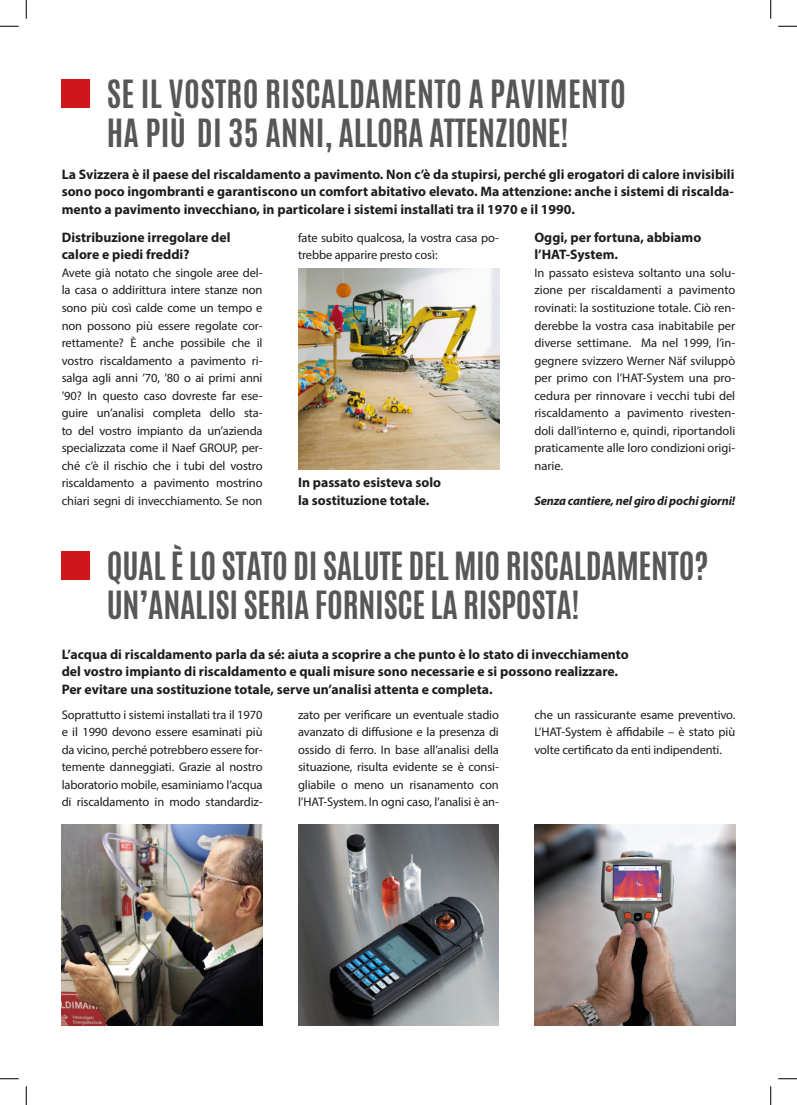
<style>
.page{position:relative;width:797px;height:1105px;background:#fff}
.page>*{position:absolute;margin:0;border:0;box-sizing:border-box;transform-origin:0 0}
.Titel_Antonio_versal_grau{font:700 32.5px/39px "Antonio";letter-spacing:-.01em;color:#575756}
.Titel_Antonio_versal_grau-2{font:700 32.5px/39px "Antonio";letter-spacing:.01em;color:#575756}
.FLIESS_TITEL_MYRIAD_12_P{font:700 13.75px/17.5px "Myriad Pro";color:#1d1d1b}
.FLIESS_MYRIAD_10P{font:12.5px/17.5px "Myriad Pro";letter-spacing:-.01em;color:#1d1d1b;text-align:justify}
.FLIESS_MYRIAD_10P-2{font:italic 700 12.5px "Myriad Pro";letter-spacing:-.01em;color:#1d1d1b}
</style>
<div class="page">
<div style="left:62px;top:79px;width:28px;height:29px;background:#cd171a"></div>
<div style="left:62px;top:552px;width:28px;height:28px;background:#cd171a"></div>
<img style="left:298px;top:269px;width:201px;height:200px">
<img style="left:534px;top:824px;width:201px;height:201px">
<img style="left:298px;top:824px;width:201px;height:201px">
<img style="left:62px;top:824px;width:200px;height:201px">
<svg style="left:0;top:25px;width:19px;height:2px"></svg>
<svg style="left:778px;top:25px;width:19px;height:2px"></svg>
<svg style="left:0;top:1078px;width:19px;height:1px"></svg>
<svg style="left:778px;top:1078px;width:19px;height:1px"></svg>
<svg style="left:25px;top:0;width:2px;height:19px"></svg>
<svg style="left:25px;top:1086px;width:2px;height:19px"></svg>
<svg style="left:770px;top:0;width:1px;height:19px"></svg>
<svg style="left:770px;top:1086px;width:1px;height:19px"></svg>
<p class="Titel_Antonio_versal_grau-2" style="left:107px;top:75px;width:520px">SE IL VOSTRO RISCALDAMENTO A PAVIMENTO<br>HA PIÙ DI 35 ANNI, ALLORA ATTENZIONE!</p>
<p class="FLIESS_TITEL_MYRIAD_12_P" style="left:62px;top:165px;width:674px;text-align:justify">La Svizzera è il paese del riscaldamento a pavimento. Non c’è da stupirsi, perché gli erogatori di calore invisibili sono poco ingombranti e garantiscono un comfort abitativo elevato. Ma attenzione: anche i sistemi di riscalda&shy;mento a pavimento invecchiano, in particolare i sistemi installati tra il 1970 e il 1990.</p>
<p class="FLIESS_TITEL_MYRIAD_12_P" style="left:62px;top:228px;width:170px">Distribuzione irregolare del calore e piedi freddi?</p>
<p class="FLIESS_MYRIAD_10P" style="left:62px;top:264px;width:202px">Avete già notato che singole aree del&shy;la casa o addirittura intere stanze non sono più così calde come un tempo e non possono più essere regolate cor&shy;rettamente? È anche possibile che il vostro riscaldamento a pavimento ri&shy;salga agli anni ’70, ’80 o ai primi anni ’90? In questo caso dovreste far ese&shy;guire un’analisi completa dello sta&shy;to del vostro impianto da un’azienda specializzata come il Naef GROUP, per&shy;ché c’è il rischio che i tubi del vostro riscaldamento a pavimento mostrino chiari segni di invecchiamento. Se non</p>
<p class="FLIESS_MYRIAD_10P" style="left:298px;top:229px;width:202px">fate subito qualcosa, la vostra casa po&shy;trebbe apparire presto così:</p>
<p class="FLIESS_TITEL_MYRIAD_12_P" style="left:298px;top:473px;width:145px">In passato esisteva solo la sostituzione totale.</p>
<p class="FLIESS_TITEL_MYRIAD_12_P" style="left:534px;top:228px;width:168px">Oggi, per fortuna, abbiamo l’HAT-System.</p>
<p class="FLIESS_MYRIAD_10P" style="left:534px;top:264px;width:202px">In passato esisteva soltanto una solu&shy;zione per riscaldamenti a pavimento rovinati: la sostituzione totale. Ciò ren&shy;derebbe la vostra casa inabitabile per diverse settimane. Ma nel 1999, l’in&shy;gegnere svizzero Werner Näf sviluppò per primo con l’HAT-System una pro&shy;cedura per rinnovare i vecchi tubi del riscaldamento a pavimento rivesten&shy;doli dall’interno e, quindi, riportandoli praticamente alle loro condizioni origi&shy;narie.</p>
<p class="FLIESS_MYRIAD_10P-2" style="left:534px;top:492px;width:202px">Senza cantiere, nel giro di pochi giorni!</p>
<p class="Titel_Antonio_versal_grau" style="left:107px;top:547px;width:603px">QUAL È LO STATO DI SALUTE DEL MIO RISCALDAMENTO?<br>UN’ANALISI SERIA FORNISCE LA RISPOSTA!</p>
<p class="FLIESS_TITEL_MYRIAD_12_P" style="left:62px;top:645px;width:568px">L’acqua di riscaldamento parla da sé: aiuta a scoprire a che punto è lo stato di invecchiamento del vostro impianto di riscaldamento e quali misure sono necessarie e si possono realizzare.<br>Per evitare una sostituzione totale, serve un’analisi attenta e completa.</p>
<p class="FLIESS_MYRIAD_10P" style="left:62px;top:706px;width:202px">Soprattutto i sistemi installati tra il 1970 e il 1990 devono essere esaminati più da vicino, perché potrebbero essere for&shy;temente danneggiati. Grazie al nostro laboratorio mobile, esaminiamo l’acqua di riscaldamento in modo standardiz-</p>
<p class="FLIESS_MYRIAD_10P" style="left:298px;top:706px;width:202px">zato per verificare un eventuale stadio avanzato di diffusione e la presenza di ossido di ferro. In base all’analisi della situazione, risulta evidente se è consi&shy;gliabile o meno un risanamento con l’HAT-System. In ogni caso, l’analisi è an-</p>
<p class="FLIESS_MYRIAD_10P" style="left:534px;top:706px;width:202px">che un rassicurante esame preventivo.<br>L’HAT-System è affidabile – è stato più volte certificato da enti indipendenti.</p>
</div>
